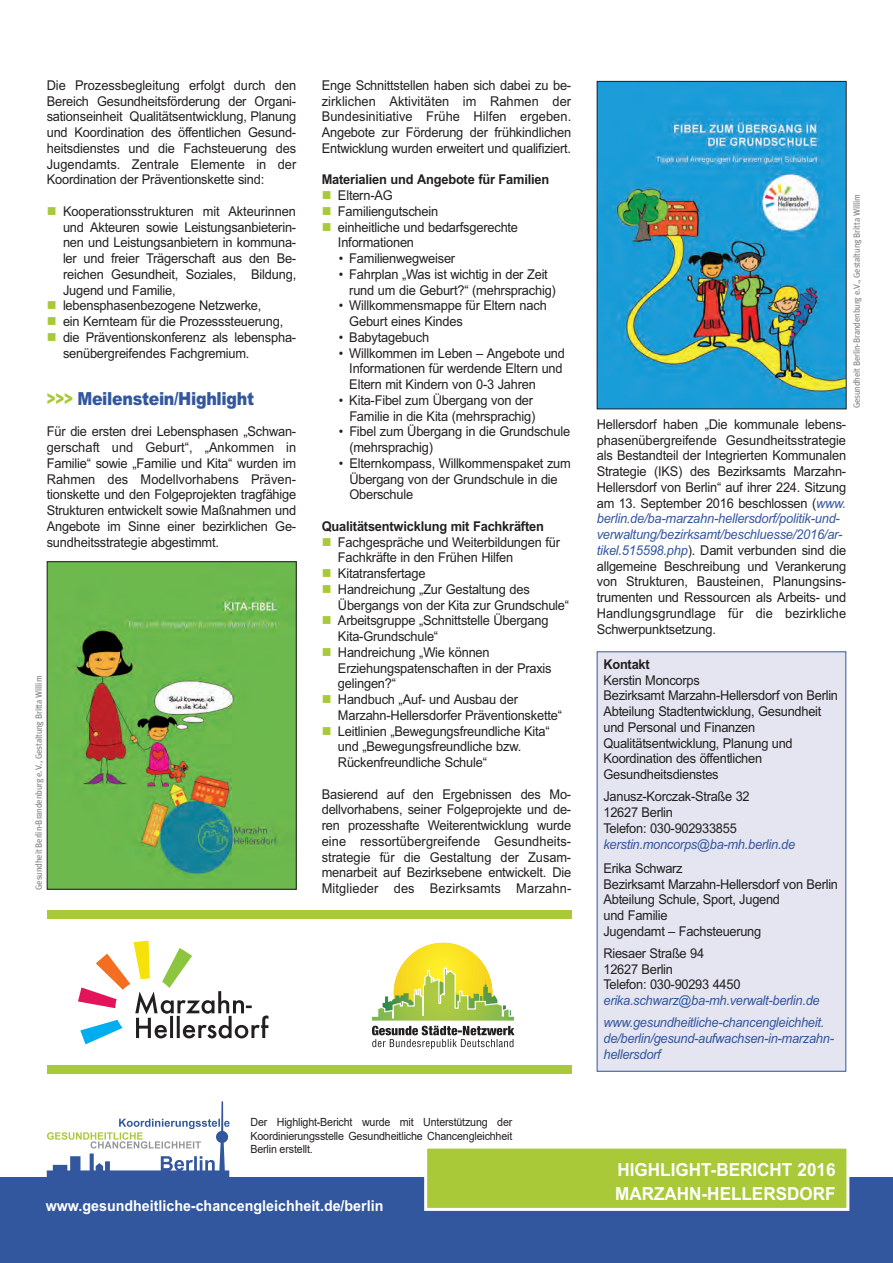
<style>
.page{position:relative;width:893px;height:1263px;background:#fff}
.page>*{position:absolute;margin:0;border:0;box-sizing:border-box;transform-origin:0 0}
.t1{font:700 18px/24px "Arial";color:#fff;scale:.95 1}
.t2{font:900 18px "Arial";letter-spacing:-.02em;color:#33579e;scale:.88 1}
.t3{font:700 15px "Arial";color:#fff;scale:.95 1}
.t4{font:13.5px/15.8px "Arial";letter-spacing:-.015em;color:#231f20;scale:.95 1}
.t5{font:italic 13.5px/22.2px "Arial";letter-spacing:-.02em;color:#33579e;scale:.95 1}
.t6{font:700 13.5px "Arial";letter-spacing:-.015em;color:#231f20;scale:.95 1}
.t7{font:11.25px/13.5px "Arial";letter-spacing:-.015em;color:#231f20;text-align:justify;scale:.95 1}
.t8{font:9px "Meta Plus";letter-spacing:-.015em;color:#808285;scale:.95 1}
.s1{color:#a9c938}
.s2{font-style:italic;color:#33579e}
</style>
<div class="page">
<div style="left:0;top:1177px;width:893px;height:86px;background:#33579e"></div>
<div style="left:426px;top:1147px;width:422px;height:62px;background:#a9c938"></div>
<div style="left:424px;top:1145px;width:425px;height:66px;border:3px solid #fff"></div>
<div style="left:597px;top:652px;width:249px;height:419px;background:#e4e5f1"></div>
<div style="left:47px;top:1065px;width:524px;height:9px;background:#a9c938"></div>
<div style="left:47px;top:910px;width:524px;height:8px;background:#a9c938"></div>
<svg style="left:372px;top:943px;width:143px;height:106px"></svg>
<svg style="left:78px;top:941px;width:190px;height:103px"></svg>
<img style="left:49px;top:563px;width:246px;height:325px">
<div style="left:47px;top:561px;width:250px;height:329px;border:1px solid #231f20"></div>
<img style="left:599px;top:83px;width:246px;height:324px">
<svg style="left:47px;top:1101px;width:183px;height:76px"></svg>
<p class="t4" style="left:47px;top:77px;width:264px;text-align:justify">Die Prozessbegleitung erfolgt durch den Bereich Gesundheitsförderung der Organi&shy;sationseinheit Qualitätsentwicklung, Planung und Koordination des öffentlichen Gesund&shy;heitsdienstes und die Fachsteuerung des Jugendamts. Zentrale Elemente in der Koordination der Präventionskette sind:</p>
<p class="t4" style="left:63px;top:203px;width:247px;text-align:justify;text-indent:-16px"><span class="s1">■</span> Kooperationsstrukturen mit Akteurinnen und Akteuren sowie Leistungsanbieterin&shy;nen und Leistungsanbietern in kommuna&shy;ler und freier Trägerschaft aus den Be&shy;reichen Gesundheit, Soziales, Bildung, Jugend und Familie,</p>
<p class="t4" style="left:47px;top:298px;width:227px"><span class="s1">■</span> lebensphasenbezogene Netzwerke,</p>
<p class="t4" style="left:47px;top:313px;width:250px"><span class="s1">■</span> ein Kernteam für die Prozesssteuerung,</p>
<p class="t4" style="left:63px;top:329px;width:247px;text-indent:-16px"><span class="s1">■</span> die Präventionskonferenz als lebenspha&shy;senübergreifendes Fachgremium.</p>
<h1 class="t2" style="left:47px;top:388px;width:237px"><span class="s1">&gt;&gt;&gt;</span> Meilenstein/Highlight</h1>
<p class="t4" style="left:47px;top:424px;width:264px;text-align:justify">Für die ersten drei Lebensphasen „Schwan&shy;gerschaft und Geburt“, „Ankommen in Familie“ sowie „Familie und Kita“ wurden im Rahmen des Modellvorhabens Präven&shy;tionskette und den Folgeprojekten tragfähige Strukturen entwickelt sowie Maßnahmen und Angebote im Sinne einer bezirklichen Ge&shy;sundheitsstrategie abgestimmt.</p>
<p class="t4" style="left:597px;top:416px;width:264px">Hellersdorf haben „Die kommunale lebens&shy;phasenübergreifende Gesundheitsstrategie als Bestandteil der Integrierten Kommunalen Strategie (IKS) des Bezirksamts Marzahn-Hellersdorf von Berlin“ auf ihrer 224. Sitzung am 13. September 2016 beschlossen (<span class="s2">www. berlin.de/ba-marzahn-hellersdorf/politik-und&shy;verwaltung/bezirksamt/beschluesse/2016/ar&shy;tikel.515598.php</span>). Damit verbunden sind die allgemeine Beschreibung und Verankerung von Strukturen, Bausteinen, Planungsins&shy;trumenten und Ressourcen als Arbeits- und Handlungsgrundlage für die bezirkliche Schwerpunktsetzung.</p>
<p class="t4" style="left:322px;top:77px;width:264px;text-align:justify">Enge Schnittstellen haben sich dabei zu be&shy;zirklichen Aktivitäten im Rahmen der Bundesinitiative Frühe Hilfen ergeben.<br>Angebote zur Förderung der frühkindlichen Entwicklung wurden erweitert und qualifiziert.</p>
<p class="t6" style="left:322px;top:172px;width:241px">Materialien und Angebote für Familien</p>
<p class="t4" style="left:322px;top:187px;width:76px"><span class="s1">■</span> Eltern-AG</p>
<p class="t4" style="left:322px;top:203px;width:124px"><span class="s1">■</span> Familiengutschein</p>
<p class="t4" style="left:338px;top:219px;width:191px;text-indent:-16px"><span class="s1">■</span> einheitliche und bedarfsgerechte<br>Informationen</p>
<p class="t4" style="left:339px;top:250px;width:124px">• Familienwegweiser</p>
<p class="t4" style="left:349px;top:266px;width:219px;text-indent:-11px">• Fahrplan „Was ist wichtig in der Zeit rund um die Geburt?“ (mehrsprachig)</p>
<p class="t4" style="left:349px;top:298px;width:209px;text-indent:-11px">• Willkommensmappe für Eltern nach<br>Geburt eines Kindes</p>
<p class="t4" style="left:339px;top:329px;width:97px">• Babytagebuch</p>
<p class="t4" style="left:349px;top:345px;width:229px;text-indent:-11px">• Willkommen im Leben – Angebote und<br>Informationen für werdende Eltern und<br>Eltern mit Kindern von 0-3 Jahren</p>
<p class="t4" style="left:339px;top:392px;width:208px;text-align:right">• Kita-Fibel zum Übergang von der<br>Familie in die Kita (mehrsprachig)</p>
<p class="t4" style="left:349px;top:424px;width:234px;text-indent:-11px">• Fibel zum Übergang in die Grundschule (mehrsprachig)</p>
<p class="t4" style="left:349px;top:455px;width:235px;text-indent:-11px">• Elternkompass, Willkommenspaket zum<br>Übergang von der Grundschule in die<br>Oberschule</p>
<p class="t6" style="left:322px;top:519px;width:235px">Qualitätsentwicklung mit Fachkräften</p>
<p class="t4" style="left:338px;top:534px;width:235px;text-indent:-16px"><span class="s1">■</span> Fachgespräche und Weiterbildungen für<br>Fachkräfte in den Frühen Hilfen</p>
<p class="t4" style="left:322px;top:565px;width:111px"><span class="s1">■</span> Kitatransfertage</p>
<p class="t4" style="left:338px;top:581px;width:245px;text-indent:-16px"><span class="s1">■</span> Handreichung „Zur Gestaltung des<br>Übergangs von der Kita zur Grundschule“</p>
<p class="t4" style="left:338px;top:613px;width:223px;text-indent:-16px"><span class="s1">■</span> Arbeitsgruppe „Schnittstelle Übergang<br>Kita-Grundschule“</p>
<p class="t4" style="left:338px;top:644px;width:226px;text-indent:-16px"><span class="s1">■</span> Handreichung „Wie können<br>Erziehungspatenschaften in der Praxis gelingen?“</p>
<p class="t4" style="left:338px;top:691px;width:237px;text-indent:-16px"><span class="s1">■</span> Handbuch „Auf- und Ausbau der<br>Marzahn-Hellersdorfer Präventionskette“</p>
<p class="t4" style="left:338px;top:723px;width:224px;text-indent:-16px"><span class="s1">■</span> Leitlinien „Bewegungsfreundliche Kita“ und „Bewegungsfreundliche bzw.<br>Rückenfreundliche Schule“</p>
<p class="t4" style="left:322px;top:786px;width:264px;text-align:justify">Basierend auf den Ergebnissen des Mo&shy;dellvorhabens, seiner Folgeprojekte und de&shy;ren prozesshafte Weiterentwicklung wurde eine ressortübergreifende Gesundheits&shy;strategie für die Gestaltung der Zusam&shy;menarbeit auf Bezirksebene entwickelt. Die Mitglieder des Bezirksamts Marzahn-</p>
<p class="t8" style="left:851px;top:408px;width:227px;rotate:-90deg">Gesundheit Berlin-Brandenburg e.V., Gestaltung Britta Willim</p>
<p class="t6" style="left:603px;top:656px;width:50px">Kontakt</p>
<p class="t4" style="left:603px;top:672px;width:248px">Kerstin Moncorps<br>Bezirksamt Marzahn-Hellersdorf von Berlin<br>Abteilung Stadtentwicklung, Gesundheit und Personal und Finanzen<br>Qualitätsentwicklung, Planung und<br>Koordination des öffentlichen<br>Gesundheitsdienstes</p>
<p class="t4" style="left:603px;top:789px;width:155px">Janusz-Korczak-Straße 32<br>12627 Berlin<br>Telefon: 030-902933855</p>
<p class="t5" style="left:603px;top:833px;width:203px">kerstin.moncorps@ba-mh.berlin.de</p>
<p class="t4" style="left:603px;top:860px;width:248px">Erika Schwarz<br>Bezirksamt Marzahn-Hellersdorf von Berlin<br>Abteilung Schule, Sport, Jugend<br>und Familie<br>Jugendamt – Fachsteuerung</p>
<p class="t4" style="left:603px;top:945px;width:146px">Riesaer Straße 94<br>12627 Berlin<br>Telefon: 030-90293 4450</p>
<p class="t5" style="left:603px;top:989px;width:234px">erika.schwarz@ba-mh.verwalt-berlin.de www.gesundheitliche-chancengleichheit.</p>
<p class="t5" style="left:603px;top:1030px;width:244px;line-height:15.8px">de/berlin/gesund-aufwachsen-in-marzahn&shy;hellersdorf</p>
<p class="t8" style="left:34px;top:890px;width:227px;rotate:-90deg">Gesundheit Berlin-Brandenburg e.V., Gestaltung Britta Willim</p>
<p class="t7" style="left:250px;top:1115px;width:277px">Der Highlight-Bericht wurde mit Unterstützung der Koordinierungsstelle Gesundheitliche Chancengleichheit Berlin erstellt.</p>
<p class="t3" style="left:46px;top:1197px;width:357px">www.gesundheitliche-chancengleichheit.de/berlin</p>
<h1 class="t1" style="left:615px;top:1158px;width:233px">HIGHLIGHT-BERICHT 2016<br>MARZAHN-HELLERSDORF</h1>
</div>
